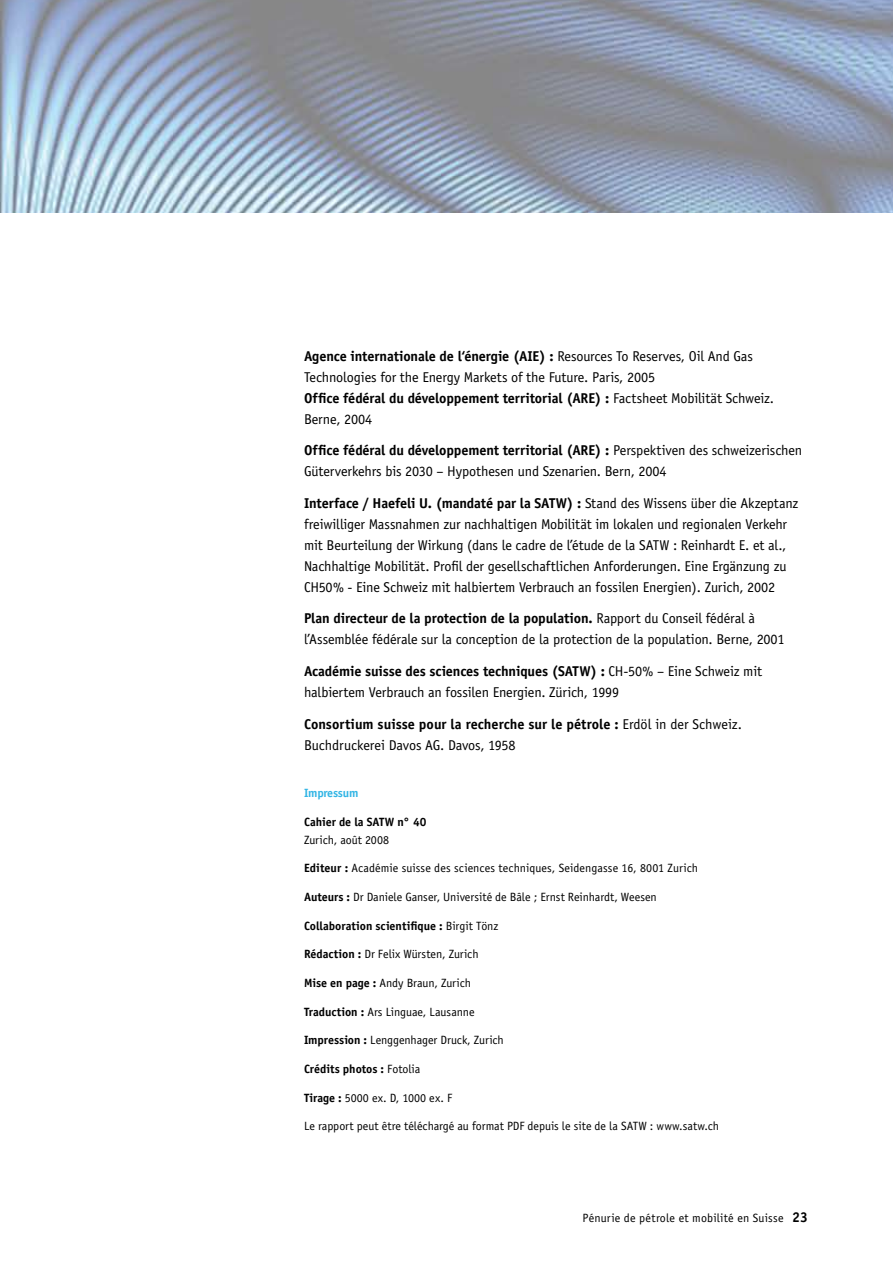
<style>
.page{position:relative;width:893px;height:1263px;background:#fff}
.page>*{position:absolute;margin:0;border:0;box-sizing:border-box;transform-origin:0 0}
.t1{font:14.25px/21px "Officina Sans";letter-spacing:-.01em;color:#000}
.t2{font:12px "Officina Sans";color:#000}
.t3{font:700 12px "Officina Sans";letter-spacing:-.005em;color:#000}
.t4{font:700 12px "Officina Sans";letter-spacing:-.02em;color:#32b5e5}
.s1{font-weight:700}
.s2{font-weight:400}
.s3{font-weight:700;font-size:14.25px}
</style>
<div class="page">
<img style="left:0;top:0;width:893px;height:213px">
<p class="t1" style="left:304px;top:346px;width:472px"><span class="s1">Agence internationale de l‘énergie (AIE) :</span> Resources To Reserves, Oil And Gas Technologies for the Energy Markets of the Future. Paris, 2005<br><span class="s1">Office fédéral du développement territorial (ARE) :</span> Factsheet Mobilität Schweiz.<br>Berne, 2004</p>
<p class="t1" style="left:304px;top:440px;width:500px"><span class="s1">Office fédéral du développement territorial (ARE) :</span> Perspektiven des schweizerischen<br>Güterverkehrs bis 2030 – Hypothesen und Szenarien. Bern, 2004</p>
<p class="t1" style="left:304px;top:493px;width:496px"><span class="s1">Interface / Haefeli U. (mandaté par la SATW) :</span> Stand des Wissens über die Akzeptanz freiwilliger Massnahmen zur nachhaltigen Mobilität im lokalen und regionalen Verkehr mit Beurteilung der Wirkung (dans le cadre de l’étude de la SATW : Reinhardt E. et al., Nachhaltige Mobilität. Profil der gesellschaftlichen Anforderungen. Eine Ergänzung zu CH50% - Eine Schweiz mit halbiertem Verbrauch an fossilen Energien). Zurich, 2002</p>
<p class="t1" style="left:304px;top:608px;width:482px"><span class="s1">Plan directeur de la protection de la population.</span> Rapport du Conseil fédéral à l’Assemblée fédérale sur la conception de la protection de la population. Berne, 2001</p>
<p class="t1" style="left:304px;top:661px;width:460px"><span class="s1">Académie suisse des sciences techniques (SATW) :</span> CH-50% – Eine Schweiz mit halbiertem Verbrauch an fossilen Energien. Zürich, 1999</p>
<p class="t1" style="left:304px;top:713px;width:439px"><span class="s1">Consortium suisse pour la recherche sur le pétrole :</span> Erdöl in der Schweiz.<br>Buchdruckerei Davos AG. Davos, 1958</p>
<p class="t4" style="left:304px;top:785px;width:56px">Impressum</p>
<p class="t3" style="left:304px;top:814px;width:124px">Cahier de la SATW n° 40</p>
<p class="t2" style="left:304px;top:832px;width:86px">Zurich, août 2008</p>
<p class="t2" style="left:304px;top:861px;width:396px"><span class="s1">Editeur :</span> Académie suisse des sciences techniques, Seidengasse 16, 8001 Zurich</p>
<p class="t2" style="left:304px;top:890px;width:354px"><span class="s1">Auteurs :</span> Dr Daniele Ganser, Université de Bâle ; Ernst Reinhardt, Weesen</p>
<p class="t3" style="left:304px;top:918px;width:196px">Collaboration scientifique : <span class="s2">Birgit Tönz</span></p>
<p class="t2" style="left:304px;top:947px;width:176px"><span class="s1">Rédaction :</span> Dr Felix Würsten, Zurich</p>
<p class="t2" style="left:304px;top:976px;width:168px"><span class="s1">Mise en page :</span> Andy Braun, Zurich</p>
<p class="t2" style="left:304px;top:1004px;width:172px"><span class="s1">Traduction :</span> Ars Linguae, Lausanne</p>
<p class="t2" style="left:304px;top:1033px;width:201px"><span class="s1">Impression :</span> Lenggenhager Druck, Zurich</p>
<p class="t3" style="left:304px;top:1061px;width:118px">Crédits photos : <span class="s2">Fotolia</span></p>
<p class="t2" style="left:304px;top:1090px;width:150px"><span class="s1">Tirage :</span> 5000 ex. D, 1000 ex. F</p>
<p class="t2" style="left:304px;top:1119px;width:417px">Le rapport peut être téléchargé au format PDF depuis le site de la SATW : www.satw.ch</p>
<p class="t2" style="left:583px;top:1211px;width:227px">Pénurie de pétrole et mobilité en Suisse <span class="s3">23</span></p>
</div>
